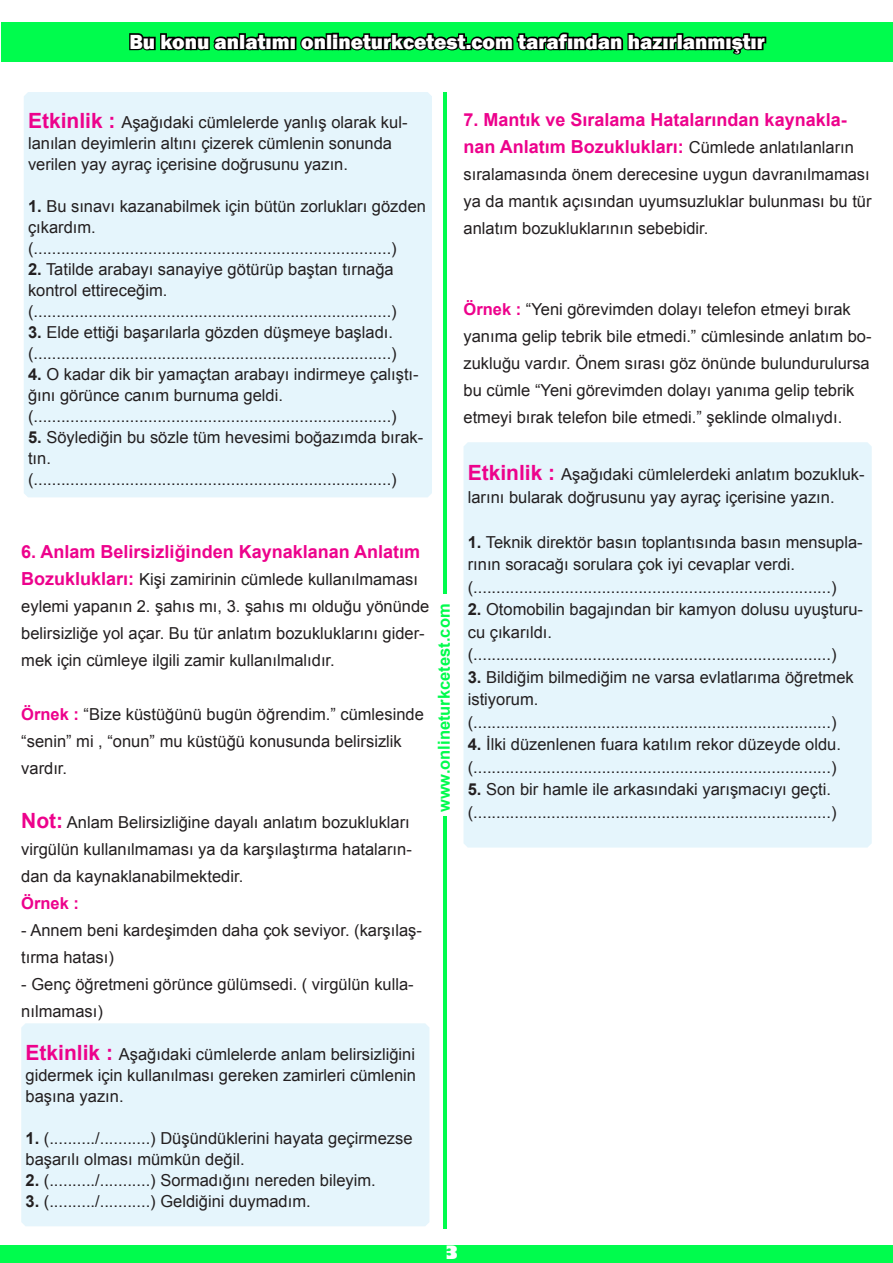
<style>
.page{position:relative;width:893px;height:1263px;background:#fff}
.page>*{position:absolute;margin:0;border:0;box-sizing:border-box;transform-origin:0 0}
.t1{font:800 21px "Franklin Gothic";color:#fff}
.t2{font:700 18px/27px "Arial";color:#ed028c}
.t3{font:800 18px "Gill Sans";color:#fff}
.t4{font:16.5px/27px "Arial";color:#231f20}
.t5{font:700 16.5px "Arial";color:#00fc4d}
.t6{font:700 16.5px "Arial";color:#ed028c}
.s1{font-weight:700;font-size:21px;color:#ed028c}
.s2{font-weight:700}
.s3{font-weight:700;font-size:18px;color:#ed028c}
.s4{font-weight:700;color:#ed028c}
.s5{font-weight:400;font-size:16.5px;color:#231f20}
</style>
<div class="page">
<div style="left:0;top:1245px;width:893px;height:18px;background:#00fc4d"></div>
<hr style="left:443px;top:92px;width:3px;height:1137px;background:#00fc4d">
<div style="left:21px;top:1023px;width:408px;height:203px;background:#e5f5fc"></div>
<div style="left:432px;top:594px;width:25px;height:221px;background:#fff"></div>
<div style="left:24px;top:92px;width:408px;height:405px;background:#e5f5fc"></div>
<div style="left:2px;top:22px;width:891px;height:40px;background:#00fc4d"></div>
<svg style="left:129px;top:33px;width:163px;height:18px"></svg>
<div style="left:289px;top:37px;width:7px;height:13px;border:3px solid #000"></div>
<svg style="left:300px;top:34px;width:28px;height:17px"></svg>
<div style="left:326px;top:33px;width:7px;height:17px;border:3px solid #000"></div>
<div style="left:332px;top:33px;width:7px;height:6px;border:3px solid #000"></div>
<div style="left:332px;top:37px;width:7px;height:13px;border:3px solid #000"></div>
<svg style="left:337px;top:32px;width:430px;height:23px"></svg>
<div style="left:463px;top:442px;width:409px;height:405px;background:#e5f5fc"></div>
<p class="t1" style="left:129px;top:28px;width:637px">Bu konu anlatımı onlineturkcetest.com tarafından hazırlanmıştır</p>
<p class="t4" style="left:28px;top:112px;width:381px;line-height:21px"><span class="s1">Etkinlik :</span> Aşağıdaki cümlelerde yanlış olarak kul&shy;lanılan deyimlerin altını çizerek cümlenin sonunda verilen yay ayraç içerisine doğrusunu yazın.</p>
<p class="t4" style="left:28px;top:196px;width:400px;line-height:21px"><span class="s2">1.</span> Bu sınavı kazanabilmek için bütün zorlukları gözden çıkardım.</p>
<p class="t4" style="left:28px;top:235px;width:370px">(..............................................................................)</p>
<p class="t4" style="left:28px;top:259px;width:367px;line-height:21px"><span class="s2">2.</span> Tatilde arabayı sanayiye götürüp baştan tırnağa kontrol ettireceğim.</p>
<p class="t4" style="left:28px;top:298px;width:370px">(..............................................................................)</p>
<p class="t4" style="left:28px;top:319px;width:367px"><span class="s2">3.</span> Elde ettiği başarılarla gözden düşmeye başladı.</p>
<p class="t4" style="left:28px;top:340px;width:370px">(..............................................................................)</p>
<p class="t4" style="left:28px;top:364px;width:392px;line-height:21px"><span class="s2">4.</span> O kadar dik bir yamaçtan arabayı indirmeye çalıştı&shy;ğını görünce canım burnuma geldi.</p>
<p class="t4" style="left:28px;top:403px;width:370px">(..............................................................................)</p>
<p class="t4" style="left:28px;top:427px;width:397px;line-height:21px"><span class="s2">5.</span> Söylediğin bu sözle tüm hevesimi boğazımda bırak&shy;tın.</p>
<p class="t4" style="left:28px;top:466px;width:370px">(..............................................................................)</p>
<p class="t2" style="left:21px;top:538px;width:400px">6. Anlam Belirsizliğinden Kaynaklanan Anlatım</p>
<p class="t4" style="left:21px;top:566px;width:410px"><span class="s3">Bozuklukları:</span> Kişi zamirinin cümlede kullanılmaması eylemi yapanın 2. şahıs mı, 3. şahıs mı olduğu yönünde belirsizliğe yol açar. Bu tür anlatım bozukluklarını gider&shy;mek için cümleye ilgili zamir kullanılmalıdır.</p>
<p class="t4" style="left:21px;top:701px;width:404px"><span class="s4">Örnek :</span> “Bize küstüğünü bugün öğrendim.” cümlesinde “senin” mi , “onun” mu küstüğü konusunda belirsizlik vardır.</p>
<p class="t4" style="left:21px;top:809px;width:392px"><span class="s1">Not:</span> Anlam Belirsizliğine dayalı anlatım bozuklukları virgülün kullanılmaması ya da karşılaştırma hataların&shy;dan da kaynaklanabilmektedir.</p>
<p class="t6" style="left:21px;top:892px;width:59px">Örnek :</p>
<p class="t4" style="left:21px;top:917px;width:402px">- Annem beni kardeşimden daha çok seviyor. (karşılaş&shy;tırma hatası)</p>
<p class="t4" style="left:21px;top:971px;width:394px">- Genç öğretmeni görünce gülümsedi. ( virgülün kulla&shy;nılmaması)</p>
<p class="t4" style="left:26px;top:1043px;width:392px;line-height:21px;text-align:justify"><span class="s1">Etkinlik :</span> Aşağıdaki cümlelerde anlam belirsizliğini gidermek için kullanılması gereken zamirleri cümlenin başına yazın.</p>
<p class="t4" style="left:26px;top:1127px;width:389px;line-height:21px"><span class="s2">1.</span> (........../...........) Düşündüklerini hayata geçirmezse başarılı olması mümkün değil.</p>
<p class="t4" style="left:26px;top:1166px;width:352px"><span class="s2">2.</span> (........../...........) Sormadığını nereden bileyim.</p>
<p class="t4" style="left:26px;top:1187px;width:287px"><span class="s2">3.</span> (........../...........) Geldiğini duymadım.</p>
<p class="t5" style="left:432px;top:812px;width:210px;rotate:-90deg">www.onlineturkcetest.com</p>
<p class="t2" style="left:463px;top:106px;width:392px">7. Mantık ve Sıralama Hatalarından kaynakla&shy;nan Anlatım Bozuklukları: <span class="s5">Cümlede anlatılanların</span></p>
<p class="t4" style="left:463px;top:161px;width:410px;text-align:justify">sıralamasında önem derecesine uygun davranılmaması ya da mantık açısından uyumsuzluklar bulunması bu tür anlatım bozukluklarının sebebidir.</p>
<p class="t4" style="left:463px;top:296px;width:410px"><span class="s4">Örnek :</span> “Yeni görevimden dolayı telefon etmeyi bırak yanıma gelip tebrik bile etmedi.” cümlesinde anlatım bo&shy;zukluğu vardır. Önem sırası göz önünde bulundurulursa bu cümle “Yeni görevimden dolayı yanıma gelip tebrik etmeyi bırak telefon bile etmedi.” şeklinde olmalıydı.</p>
<p class="t4" style="left:468px;top:463px;width:398px;line-height:22.5px"><span class="s1">Etkinlik :</span> Aşağıdaki cümlelerdeki anlatım bozukluk&shy;larını bularak doğrusunu yay ayraç içerisine yazın.</p>
<p class="t4" style="left:468px;top:530px;width:397px;line-height:22.5px"><span class="s2">1.</span> Teknik direktör basın toplantısında basın mensupla&shy;rının soracağı sorulara çok iyi cevaplar verdi.</p>
<p class="t4" style="left:468px;top:573px;width:370px">(..............................................................................)</p>
<p class="t4" style="left:468px;top:598px;width:397px;line-height:22.5px"><span class="s2">2.</span> Otomobilin bagajından bir kamyon dolusu uyuşturu&shy;cu çıkarıldı.</p>
<p class="t4" style="left:468px;top:641px;width:370px">(..............................................................................)</p>
<p class="t4" style="left:468px;top:665px;width:388px;line-height:22.5px"><span class="s2">3.</span> Bildiğim bilmediğim ne varsa evlatlarıma öğretmek istiyorum.</p>
<p class="t4" style="left:468px;top:708px;width:370px">(..............................................................................)</p>
<p class="t4" style="left:468px;top:731px;width:375px"><span class="s2">4.</span> İlki düzenlenen fuara katılım rekor düzeyde oldu.</p>
<p class="t4" style="left:468px;top:753px;width:370px">(..............................................................................)</p>
<p class="t4" style="left:468px;top:776px;width:365px"><span class="s2">5.</span> Son bir hamle ile arkasındaki yarışmacıyı geçti.</p>
<p class="t4" style="left:468px;top:798px;width:370px">(..............................................................................)</p>
<p class="t3" style="left:444px;top:1241px;width:17px">3</p>
</div>
